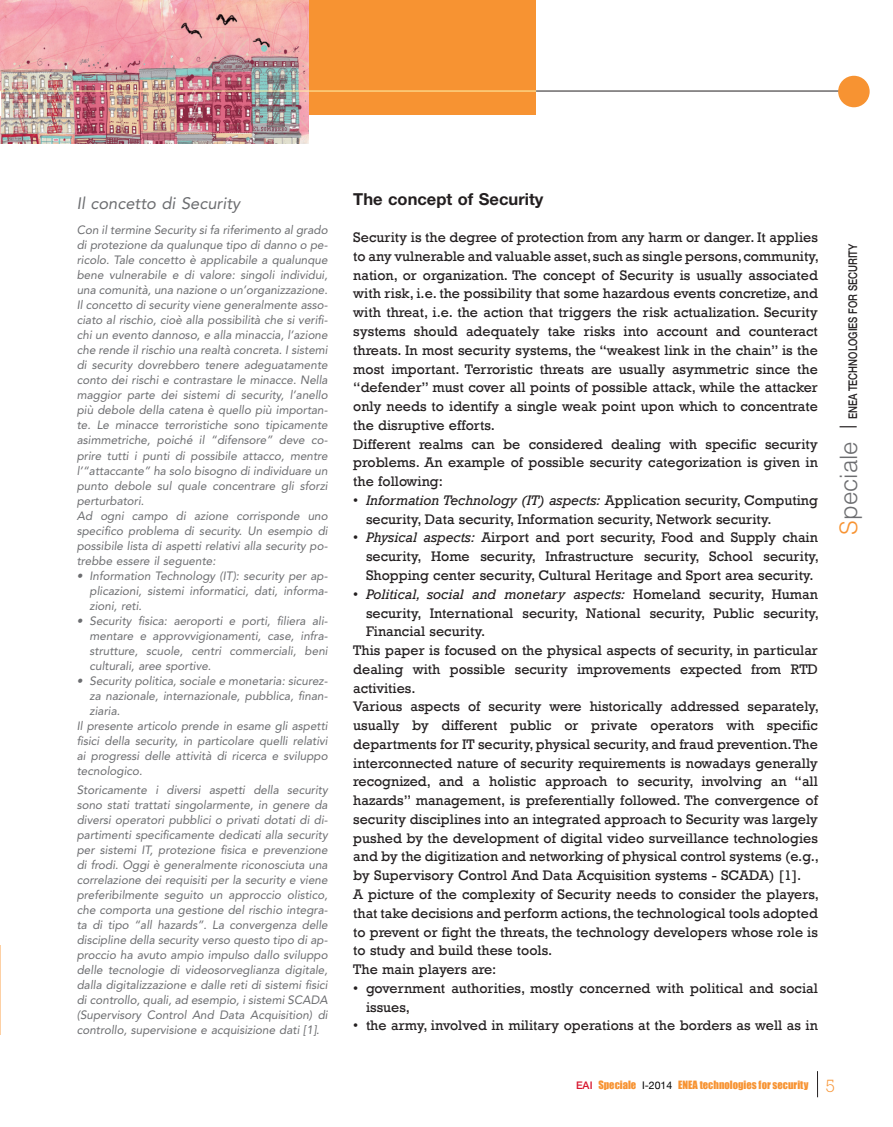
<style>
.page{position:relative;width:893px;height:1127px;background:#fff}
.page>*{position:absolute;margin:0;border:0;box-sizing:border-box;transform-origin:0 0}
.t1{font:300 24px "Helvetica";color:#6c6d70}
.t2{font:700 16.5px "Helvetica Neue";color:#231f20}
.t3{font:italic 16.5px "Avenir";color:#6c6d70}
.t4{font:14.25px/18.8px "Rockwell";color:#231f20}
.t5{font:italic 14.25px "Rockwell";color:#231f20}
.t6{font:italic 12px/15px "Avenir";color:#6c6d70;text-align:justify}
.t7{font:500 12px "Helvetica Neue";color:#231f20;scale:.8 1}
.t8{font:10.5px "Impact";color:#f79332}
.s1{font-style:italic}
.s2{font-style:normal}
.s3{color:#f79332}
.s4{font-family:"Helvetica Neue";font-weight:500;color:#d7162e}
.s5{font-family:"Helvetica Neue";color:#000}
.s6{font-family:"Rockwell";font-weight:300;font-size:18px}
</style>
<div class="page">
<hr style="left:0;top:91px;width:854px;height:1px;background:#231f20">
<div style="left:838px;top:76px;width:31px;height:31px;background:#f79332;border-radius:50%"></div>
<div style="left:0;top:0;width:536px;height:115px;background:#f79332"></div>
<img style="left:0;top:0;width:308px;height:143px">
<svg style="left:0;top:92px;width:1px;height:23px"></svg>
<hr style="left:0;top:91px;width:536px;height:1px;background:#fff2ac">
<svg style="left:839px;top:426px;width:17px;height:1px"></svg>
<svg style="left:817px;top:1071px;width:1px;height:25px"></svg>
<hr style="left:0;top:944px;width:1px;height:89px;background:#fdd0a4">
<p class="t3" style="left:77px;top:196px;width:165px">Il concetto di Security</p>
<p class="t6" style="left:77px;top:223px;width:252px;text-align:left">Con il termine Security si fa riferimento al grado di protezione da qualunque tipo di danno o pe&shy;ricolo. Tale concetto è applicabile a qualunque bene vulnerabile e di valore: singoli individui, una comunità, una nazione o un’organizzazione.<br>Il concetto di security viene generalmente asso&shy;ciato al rischio, cioè alla possibilità che si verifi&shy;chi un evento dannoso, e alla minaccia, l’azione che rende il rischio una realtà concreta. I sistemi di security dovrebbero tenere adeguatamente conto dei rischi e contrastare le minacce. Nella maggior parte dei sistemi di security, l’anello più debole della catena è quello più importan&shy;te. Le minacce terroristiche sono tipicamente asimmetriche, poiché il “difensore” deve co&shy;prire tutti i punti di possibile attacco, mentre l’“attaccante” ha solo bisogno di individuare un punto debole sul quale concentrare gli sforzi perturbatori.<br>Ad ogni campo di azione corrisponde uno specifico problema di security. Un esempio di possibile lista di aspetti relativi alla security po&shy;trebbe essere il seguente:</p>
<p class="t6" style="left:90px;top:568px;width:239px;text-indent:-13px">• Information Technology (IT): security per ap&shy;plicazioni, sistemi informatici, dati, informa&shy;zioni, reti.</p>
<p class="t6" style="left:90px;top:613px;width:240px;text-indent:-13px">• Security fisica: aeroporti e porti, filiera ali&shy;mentare e approvvigionamenti, case, infra&shy;strutture, scuole, centri commerciali, beni culturali, aree sportive.</p>
<p class="t6" style="left:77px;top:673px;width:252px">• Security politica, sociale e monetaria: sicurez-</p>
<p class="t6" style="left:90px;top:688px;width:239px">za nazionale, internazionale, pubblica, finan-</p>
<p class="t6" style="left:90px;top:703px;width:32px">ziaria.</p>
<p class="t6" style="left:77px;top:718px;width:252px">Il presente articolo prende in esame gli aspetti</p>
<p class="t6" style="left:77px;top:733px;width:252px">fisici della security, in particolare quelli relativi</p>
<p class="t6" style="left:77px;top:748px;width:252px">ai progressi delle attività di ricerca e sviluppo</p>
<p class="t6" style="left:77px;top:763px;width:67px">tecnologico.</p>
<p class="t6" style="left:77px;top:783px;width:252px">Storicamente i diversi aspetti della security sono stati trattati singolarmente, in genere da diversi operatori pubblici o privati dotati di di&shy;partimenti specificamente dedicati alla security per sistemi IT, protezione fisica e prevenzione di frodi. Oggi è generalmente riconosciuta una correlazione dei requisiti per la security e viene preferibilmente seguito un approccio olistico, che comporta una gestione del rischio integra&shy;ta di tipo “all hazards”. La convergenza delle discipline della security verso questo tipo di ap&shy;proccio ha avuto ampio impulso dallo sviluppo delle tecnologie di videosorveglianza digitale, dalla digitalizzazione e dalle reti di sistemi fisici di controllo, quali, ad esempio, i sistemi SCADA (Supervisory Control And Data Acquisition) di controllo, supervisione e acquisizione dati [1].</p>
<p class="t2" style="left:353px;top:193px;width:192px">The concept of Security</p>
<p class="t4" style="left:353px;top:227px;width:467px">Security is the degree of protection from any harm or danger. It applies to any vulnerable and valuable asset, such as single persons, community, nation, or organization. The concept of Security is usually associated with risk, i.e. the possibility that some hazardous events concretize, and with threat, i.e. the action that triggers the risk actualization. Security systems should adequately take risks into account and counteract threats. In most security systems, the “weakest link in the chain” is the most important. Terroristic threats are usually asymmetric since the “defender” must cover all points of possible attack, while the attacker only needs to identify a single weak point upon which to concentrate the disruptive efforts.<br>Different realms can be considered dealing with specific security problems. An example of possible security categorization is given in the following:</p>
<p class="t4" style="left:366px;top:490px;width:453px;text-indent:-13px">• <span class="s1">Information Technology (IT) aspects:</span> Application security, Computing security, Data security, Information security, Network security.</p>
<p class="t4" style="left:366px;top:527px;width:454px;text-align:justify;text-indent:-13px">• <span class="s1">Physical aspects:</span> Airport and port security, Food and Supply chain security, Home security, Infrastructure security, School security, Shopping center security, Cultural Heritage and Sport area security.</p>
<p class="t5" style="left:353px;top:585px;width:466px"><span class="s2">•</span> Political, social and monetary aspects: <span class="s2">Homeland security, Human</span></p>
<p class="t4" style="left:366px;top:602px;width:454px">security, International security, National security, Public security,</p>
<p class="t4" style="left:366px;top:621px;width:121px">Financial security.</p>
<p class="t4" style="left:353px;top:640px;width:466px">This paper is focused on the physical aspects of security, in particular</p>
<p class="t4" style="left:353px;top:659px;width:466px">dealing with possible security improvements expected from RTD</p>
<p class="t4" style="left:353px;top:677px;width:64px">activities.</p>
<p class="t4" style="left:353px;top:696px;width:467px">Various aspects of security were historically addressed separately,</p>
<p class="t4" style="left:353px;top:715px;width:466px">usually by different public or private operators with specific</p>
<p class="t4" style="left:353px;top:734px;width:466px">departments for IT security, physical security, and fraud prevention. The</p>
<p class="t4" style="left:353px;top:752px;width:466px">interconnected nature of security requirements is nowadays generally</p>
<p class="t4" style="left:353px;top:771px;width:466px">recognized, and a holistic approach to security, involving an “all</p>
<p class="t4" style="left:353px;top:790px;width:466px">hazards” management, is preferentially followed. The convergence of</p>
<p class="t4" style="left:353px;top:809px;width:466px">security disciplines into an integrated approach to Security was largely</p>
<p class="t4" style="left:353px;top:827px;width:466px">pushed by the development of digital video surveillance technologies</p>
<p class="t4" style="left:353px;top:846px;width:467px">and by the digitization and networking of physical control systems (e.g.,</p>
<p class="t4" style="left:353px;top:865px;width:450px">by Supervisory Control And Data Acquisition systems - SCADA) [1].</p>
<p class="t4" style="left:353px;top:884px;width:467px">A picture of the complexity of Security needs to consider the players,</p>
<p class="t4" style="left:353px;top:902px;width:466px">that take decisions and perform actions, the technological tools adopted</p>
<p class="t4" style="left:353px;top:921px;width:466px">to prevent or fight the threats, the technology developers whose role is</p>
<p class="t4" style="left:353px;top:940px;width:201px">to study and build these tools.</p>
<p class="t4" style="left:353px;top:959px;width:145px">The main players are:</p>
<p class="t4" style="left:366px;top:977px;width:453px;text-indent:-13px">• government authorities, mostly concerned with political and social issues,</p>
<p class="t4" style="left:353px;top:1015px;width:466px">• the army, involved in military operations at the borders as well as in</p>
<p class="t7" style="left:848px;top:419px;width:221px;rotate:-90deg">ENEA TECHNOLOGIES FOR SECURITY</p>
<h1 class="t1" style="left:839px;top:534px;width:95px;rotate:-90deg"><span class="s3">S</span>peciale</h1>
<p class="t8" style="left:576px;top:1078px;width:260px"><span class="s4">EAI</span> Speciale <span class="s5">I-2014</span> ENEA technologies for security <span class="s6">5</span></p>
</div>
